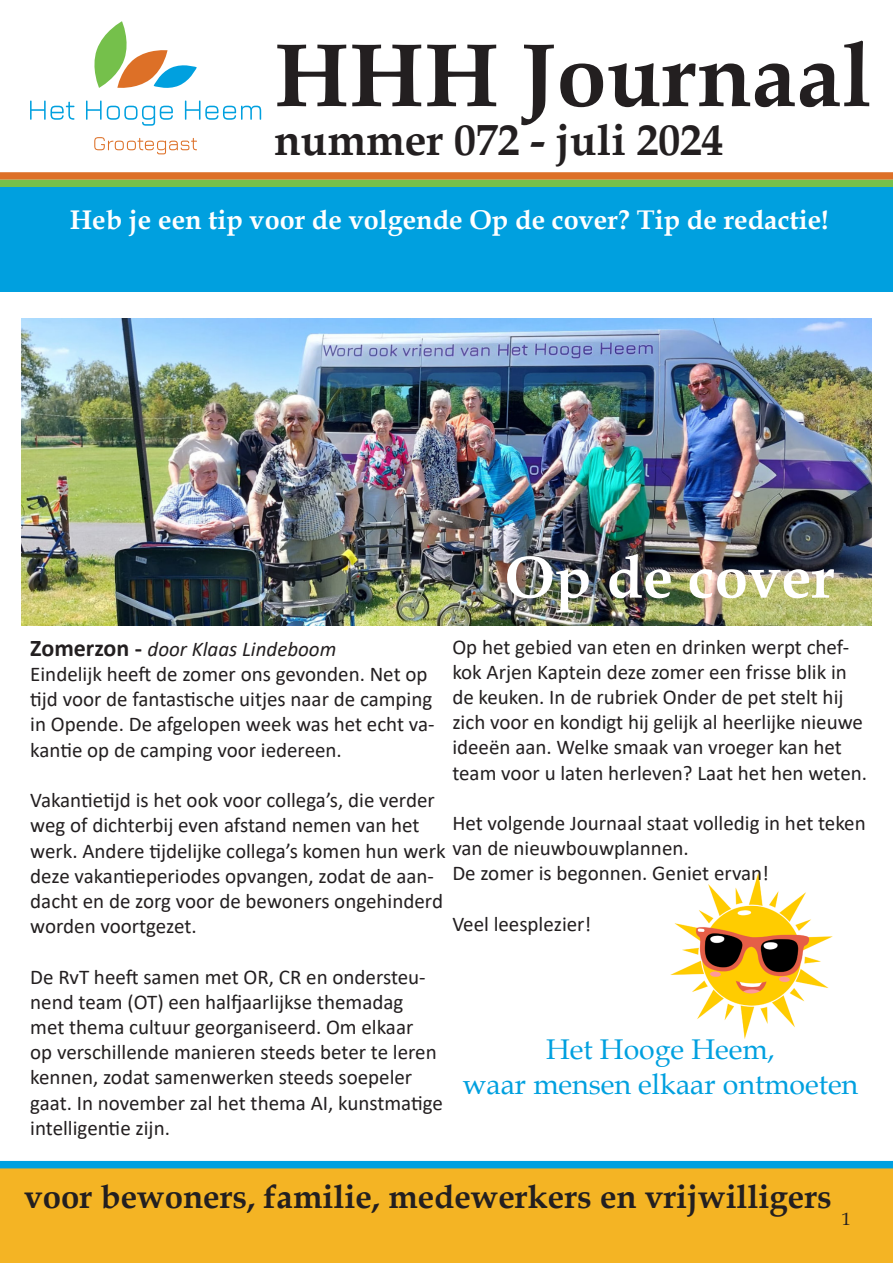
<style>
.page{position:relative;width:893px;height:1263px;background:#fff}
.page>*{position:absolute;margin:0;border:0;box-sizing:border-box;transform-origin:0 0}
.t1{font:700 90px "Book Antiqua";color:#231f20}
.t2{font:700 60px "Book Antiqua";color:#fff}
.t3{font:700 43.5px "Book Antiqua";color:#231f20}
.t4{font:700 33px "Book Antiqua";color:#231f20}
.t5{font:28.5px "Book Antiqua";color:#00a0df}
.t6{font:700 27px "Book Antiqua";color:#fff}
.t7{font:21px/25.2px "Calibri";color:#231f20}
.t8{font:italic 21px "Calibri";color:#231f20}
.t9{font:18px "Book Antiqua";color:#231f20}
.s1{font-weight:700;font-style:normal;font-size:24px}
</style>
<div class="page">
<div style="left:0;top:1165px;width:893px;height:98px;background:#f4b424"></div>
<div style="left:0;top:172px;width:893px;height:8px;background:#dd7027"></div>
<div style="left:0;top:180px;width:893px;height:7px;background:#75c04b"></div>
<div style="left:0;top:1161px;width:893px;height:7px;background:#00a0df"></div>
<img style="left:670px;top:873px;width:163px;height:166px">
<div style="left:0;top:187px;width:893px;height:104px;background:#00a0df"></div>
<svg style="left:94px;top:21px;width:103px;height:67px"></svg>
<svg style="left:94px;top:137px;width:103px;height:17px"></svg>
<svg style="left:30px;top:101px;width:231px;height:25px"></svg>
<img style="left:21px;top:319px;width:851px;height:306px">
<p class="t1" style="left:274px;top:14px;width:599px">HHH Journaal</p>
<p class="t3" style="left:274px;top:110px;width:451px">nummer 072 - juli 2024</p>
<p class="t6" style="left:70px;top:202px;width:760px">Heb je een tip voor de volgende Op de cover? Tip de redactie!</p>
<p class="t2" style="left:505px;top:536px;width:332px">Op de cover</p>
<p class="t7" style="left:452px;top:633px;width:416px">Op het gebied van eten en drinken werpt chef&shy;kok Arjen Kaptein deze zomer een frisse blik in de keuken. In de rubriek Onder de pet stelt hij zich voor en kondigt hij gelijk al heerlijke nieuwe ideeën aan. Welke smaak van vroeger kan het team voor u laten herleven? Laat het hen weten.</p>
<p class="t7" style="left:452px;top:810px;width:415px">Het volgende Journaal staat volledig in het teken van de nieuwbouwplannen.</p>
<p class="t7" style="left:452px;top:860px;width:318px">De zomer is begonnen. Geniet ervan!</p>
<p class="t7" style="left:452px;top:911px;width:141px">Veel leesplezier!</p>
<p class="t8" style="left:30px;top:634px;width:308px"><span class="s1">Zomerzon -</span> door Klaas Lindeboom</p>
<p class="t7" style="left:30px;top:661px;width:406px">Eindelijk heeft de zomer ons gevonden. Net op tijd voor de fantastische uitjes naar de camping in Opende. De afgelopen week was het echt va&shy;kantie op de camping voor iedereen.</p>
<p class="t7" style="left:30px;top:787px;width:417px">Vakantietijd is het ook voor collega’s, die verder weg of dichterbij even afstand nemen van het werk. Andere tijdelijke collega’s komen hun werk deze vakantieperiodes opvangen, zodat de aan&shy;dacht en de zorg voor de bewoners ongehinderd worden voortgezet.</p>
<p class="t7" style="left:30px;top:963px;width:414px">De RvT heeft samen met OR, CR en ondersteu&shy;nend team (OT) een halfjaarlijkse themadag<br>met thema cultuur georganiseerd. Om elkaar<br>op verschillende manieren steeds beter te leren kennen, zodat samenwerken steeds soepeler gaat. In november zal het thema AI, kunstmatige intelligentie zijn.</p>
<p class="t5" style="left:546px;top:1030px;width:230px">Het Hooge Heem,</p>
<p class="t5" style="left:463px;top:1064px;width:397px">waar mensen elkaar ontmoeten</p>
<p class="t4" style="left:24px;top:1175px;width:809px">voor bewoners, familie, medewerkers en vrijwilligers</p>
<p class="t9" style="left:842px;top:1207px;width:10px">1</p>
</div>
